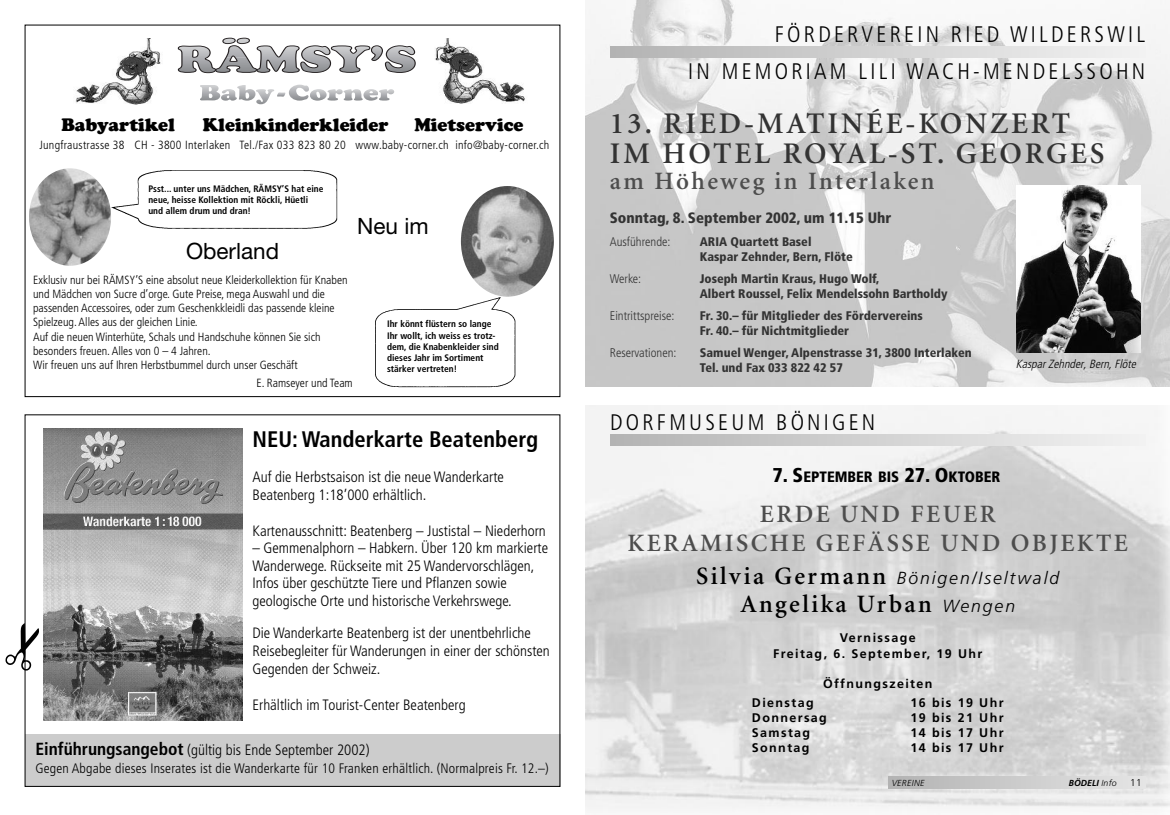
<style>
.page{position:relative;width:1170px;height:815px;background:#fff}
.page>*{position:absolute;margin:0;border:0;box-sizing:border-box;transform-origin:0 0}
.t1{font:600 30px/30px "Minion";letter-spacing:.095em;color:#333}
.t2{font:600 25px/28.1px "Minion";letter-spacing:.095em;color:#4d4d4d;text-align:center}
.t3{font:600 25px "Minion";letter-spacing:.095em;color:#000}
.t4{font:300 condensed 22.5px/37.6px "Frutiger";letter-spacing:.145em;color:#000;text-align:right}
.t5{font:700 condensed 22.5px "Frutiger";color:#000}
.t6{font:22.5px "Helvetica Neue";color:#000}
.t7{font:900 18.75px "Cooper";color:#000}
.t8{font:italic 300 17.5px "Frutiger";letter-spacing:.11em;color:#000}
.t9{font:300 condensed 15px/18px "Frutiger";color:#000}
.t10{font:900 condensed 15px "Frutiger";color:#333}
.t11{font:900 condensed 15px "Frutiger";color:#000}
.t12{font:300 condensed 13.75px "Frutiger";letter-spacing:.015em;color:#000}
.t13{font:900 condensed 12.5px/15px "Frutiger";color:#333}
.t14{font:700 12.5px/16px "Frutiger";letter-spacing:.11em;color:#000;text-align:center}
.t15{font:300 condensed 12.5px "Frutiger";color:#333}
.t16{font:300 condensed 11.88px/14.2px "Frutiger";color:#000}
.t17{font:300 condensed 11.88px "Frutiger";letter-spacing:.025em;color:#000}
.t18{font:italic 300 condensed 11.88px "Frutiger";color:#000}
.t19{font:300 10px "Frutiger";color:#000}
.t20{font:700 condensed 9.38px/11.2px "Frutiger";color:#000}
.t21{font:italic 700 8.75px "Frutiger";color:#000}
.t22{font:italic 300 8.75px "Frutiger";letter-spacing:.035em;color:#000}
.s1{font-weight:700;font-size:17.5px}
.s2{font-size:20px}
.s3{font-family:"Minion";font-weight:600;font-style:normal;font-size:25px}
.s4{font-family:"Frutiger";font-weight:300;font-style:italic;font-size:17.5px}
.s5{font-weight:300}
</style>
<div class="page">
<img style="left:585px;top:0;width:584px;height:386px">
<svg style="left:888px;top:776px;width:256px;height:12px"></svg>
<svg style="left:610px;top:47px;width:534px;height:10px"></svg>
<img style="left:1016px;top:185px;width:124px;height:168px">
<svg style="left:610px;top:435px;width:535px;height:10px"></svg>
<img style="left:43px;top:429px;width:200px;height:292px">
<svg style="left:200px;top:85px;width:194px;height:20px"></svg>
<svg style="left:177px;top:37px;width:239px;height:37px"></svg>
<img style="left:75px;top:38px;width:86px;height:66px">
<img style="left:435px;top:38px;width:90px;height:65px">
<img style="left:109px;top:170px;width:229px;height:62px">
<div style="left:148px;top:177px;width:177px;height:47px;background:#fff"></div>
<img style="left:375px;top:297px;width:141px;height:91px">
<img style="left:29px;top:168px;width:82px;height:98px;border-radius:50%">
<img style="left:461px;top:186px;width:93px;height:111px;border-radius:50%">
<div style="left:25px;top:734px;width:535px;height:53px;background:#ccc"></div>
<svg style="left:24px;top:621px;width:20px;height:51px"></svg>
<p class="t7" style="left:61px;top:114px;width:115px">Babyartikel</p>
<p class="t7" style="left:203px;top:114px;width:187px">Kleinkinderkleider</p>
<p class="t7" style="left:414px;top:114px;width:111px">Mietservice</p>
<p class="t17" style="left:39px;top:140px;width:511px">Jungfraustrasse 38 CH - 3800 Interlaken Tel./Fax 033 823 80 20 www.baby-corner.ch info@baby-corner.ch</p>
<p class="t20" style="left:148px;top:184px;width:176px">Psst... unter uns Mädchen, RÄMSY’S hat eine neue, heisse Kollektion mit Röckli, Hüetli und allem drum und dran!</p>
<h3 class="t6" style="left:186px;top:243px;width:94px">Oberland</h3>
<h3 class="t6" style="left:357px;top:218px;width:73px">Neu im</h3>
<p class="t16" style="left:33px;top:273px;width:316px">Exklusiv nur bei RÄMSY’S eine absolut neue Kleiderkollektion für Knaben und Mädchen von Sucre d’orge. Gute Preise, mega Auswahl und die passenden Accessoires, oder zum Geschenkkleidli das passende kleine Spielzeug. Alles aus der gleichen Linie.<br>Auf die neuen Winterhüte, Schals und Handschuhe können Sie sich besonders freuen. Alles von 0 – 4 Jahren.<br>Wir freuen uns auf Ihren Herbstbummel durch unser Geschäft</p>
<p class="t16" style="left:256px;top:377px;width:98px">E. Ramseyer und Team</p>
<p class="t20" style="left:387px;top:319px;width:113px">Ihr könnt flüstern so lange<br>Ihr wollt, ich weiss es trotz&shy;dem, die Knabenkleider sind dieses Jahr im Sortiment stärker vertreten!</p>
<h3 class="t5" style="left:252px;top:430px;width:287px">NEU: Wanderkarte Beatenberg</h3>
<p class="t9" style="left:252px;top:469px;width:253px">Auf die Herbstsaison ist die neue Wanderkarte<br>Beatenberg 1:18’000 erhältlich.</p>
<p class="t9" style="left:252px;top:523px;width:295px">Kartenausschnitt: Beatenberg – Justistal – Niederhorn</p>
<p class="t9" style="left:252px;top:541px;width:297px;line-height:17.5px">– Gemmenalphorn – Habkern. Über 120 km markierte Wanderwege. Rückseite mit 25 Wandervorschlägen, Infos über geschützte Tiere und Pflanzen sowie geologische Orte und historische Verkehrswege.</p>
<p class="t9" style="left:252px;top:625px;width:299px">Die Wanderkarte Beatenberg ist der unentbehrliche<br>Reisebegleiter für Wanderungen in einer der schönsten<br>Gegenden der Schweiz.</p>
<p class="t9" style="left:252px;top:697px;width:215px">Erhältlich im Tourist-Center Beatenberg</p>
<p class="t9" style="left:35px;top:742px;width:336px"><span class="s1">Einführungsangebot</span> (gültig bis Ende September 2002)</p>
<p class="t12" style="left:35px;top:762px;width:515px">Gegen Abgabe dieses Inserates ist die Wanderkarte für 10 Franken erhältlich. (Normalpreis Fr. 12.–)</p>
<h3 class="t4" style="left:688px;top:17px;width:458px">FÖRDERVEREIN RIED WILDERSWIL<br>IN MEMORIAM LILI WACH-MENDELSSOHN</h3>
<h1 class="t1" style="left:609px;top:111px;width:496px">13. RIED-MATINÉE-KONZERT<br>IM HOTEL ROYAL-ST. GEORGES</h1>
<h2 class="t2" style="left:609px;top:169px;width:326px">am Höheweg in Interlaken</h2>
<p class="t10" style="left:609px;top:212px;width:283px">Sonntag, 8. September 2002, um 11.15 Uhr</p>
<p class="t15" style="left:609px;top:237px;width:62px">Ausführende:</p>
<p class="t13" style="left:699px;top:235px;width:154px">ARIA Quartett Basel<br>Kaspar Zehnder, Bern, Flöte</p>
<p class="t15" style="left:609px;top:274px;width:33px">Werke:</p>
<p class="t13" style="left:699px;top:272px;width:249px">Joseph Martin Kraus, Hugo Wolf,<br>Albert Roussel, Felix Mendelssohn Bartholdy</p>
<p class="t15" style="left:609px;top:311px;width:66px">Eintrittspreise:</p>
<p class="t13" style="left:699px;top:309px;width:224px">Fr. 30.– für Mitglieder des Fördervereins<br>Fr. 40.– für Nichtmitglieder</p>
<p class="t15" style="left:609px;top:348px;width:68px">Reservationen:</p>
<p class="t13" style="left:699px;top:347px;width:273px">Samuel Wenger, Alpenstrasse 31, 3800 Interlaken<br>Tel. und Fax 033 822 42 57</p>
<p class="t18" style="left:1015px;top:360px;width:124px">Kaspar Zehnder, Bern, Flöte</p>
<h3 class="t4" style="left:610px;top:405px;width:267px">DORFMUSEUM BÖNIGEN</h3>
<p class="t11" style="left:772px;top:471px;width:229px"><span class="s2">7. S</span>EPTEMBER BIS <span class="s2">27. O</span>KTOBER</p>
<h2 class="t2" style="left:627px;top:502px;width:502px">ERDE UND FEUER<br>KERAMISCHE GEFÄSSE UND OBJEKTE</h2>
<p class="t8" style="left:696px;top:571px;width:364px"><span class="s3">Silvia Germann</span> Bönigen/Iseltwald</p>
<h2 class="t3" style="left:740px;top:594px;width:276px">Angelika Urban <span class="s4">Wengen</span></h2>
<p class="t14" style="left:773px;top:631px;width:211px">Vernissage<br>Freitag, 6. September, 19 Uhr</p>
<p class="t14" style="left:823px;top:677px;width:111px">Öffnungszeiten</p>
<p class="t14" style="left:751px;top:695px;width:63px">Dienstag</p>
<p class="t14" style="left:910px;top:695px;width:95px">16 bis 19 Uhr</p>
<p class="t14" style="left:751px;top:710px;width:76px">Donnersag</p>
<p class="t14" style="left:910px;top:710px;width:95px">19 bis 21 Uhr</p>
<p class="t14" style="left:751px;top:725px;width:60px">Samstag</p>
<p class="t14" style="left:910px;top:725px;width:95px">14 bis 17 Uhr</p>
<p class="t14" style="left:751px;top:740px;width:59px">Sonntag</p>
<p class="t14" style="left:910px;top:740px;width:95px">14 bis 17 Uhr</p>
<p class="t22" style="left:891px;top:779px;width:34px">VEREINE</p>
<p class="t21" style="left:1068px;top:779px;width:50px">BÖDELI <span class="s5">Info</span></p>
<p class="t19" style="left:1129px;top:778px;width:13px">11</p>
</div>
